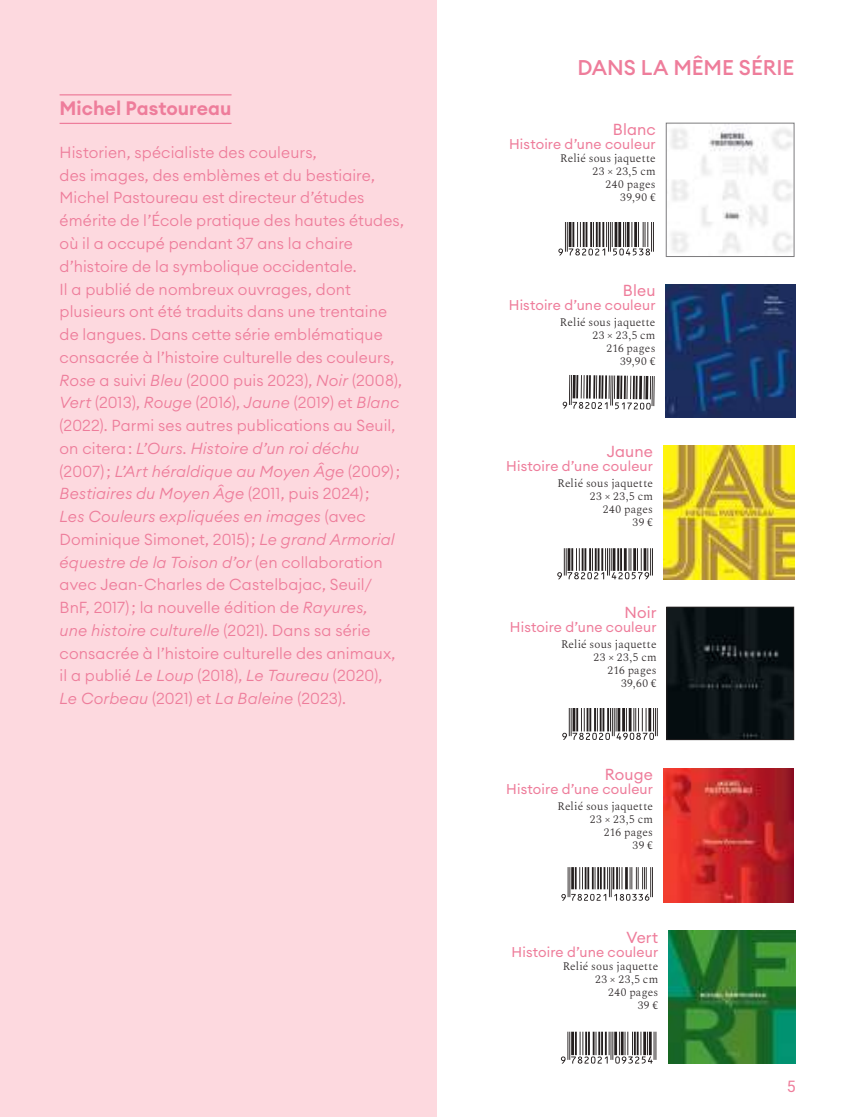
<style>
.page{position:relative;width:844px;height:1117px;background:#fff}
.page>*{position:absolute;margin:0;border:0;box-sizing:border-box;transform-origin:0 0}
.t1{font:500 21px "Euclid Circular A";letter-spacing:-.005em;color:#ee7d9b}
.t2{font:600 19.25px "Euclid Circular A";color:#ee7d9b}
.t3{font:300 15.75px/22.8px "Euclid Circular A";letter-spacing:.01em;color:#ee7d9b}
.t4{font:15.75px "Euclid Circular A";letter-spacing:.005em;color:#ee7d9b}
.t5{font:15.75px "Heebo";color:#ee7d9b}
.t6{font:14px "Euclid Circular A";letter-spacing:.01em;color:#ee7d9b}
.t7{font:300 11.38px/13.1px "Spectral";letter-spacing:.025em;color:#2e292a;text-align:right}
.s1{font-style:italic}
</style>
<div class="page">
<div style="left:0;top:0;width:437px;height:1116px;background:#fdd9df"></div>
<hr style="left:60px;top:94px;width:171px;height:1px;background:#ee7d9b">
<hr style="left:60px;top:123px;width:171px;height:1px;background:#ee7d9b">
<img style="left:668px;top:608px;width:123px;height:129px">
<div style="left:666px;top:606px;width:127px;height:133px;border:1px solid #241f1f"></div>
<svg style="left:562px;top:708px;width:95px;height:31px"></svg>
<img style="left:668px;top:930px;width:127px;height:133px">
<svg style="left:560px;top:1031px;width:96px;height:32px"></svg>
<img style="left:663px;top:768px;width:130px;height:133px">
<svg style="left:561px;top:867px;width:91px;height:33px"></svg>
<img style="left:663px;top:445px;width:131px;height:134px">
<svg style="left:557px;top:548px;width:95px;height:31px"></svg>
<img style="left:671px;top:129px;width:121px;height:124px">
<div style="left:665px;top:123px;width:129px;height:134px;border:1px solid #7d7c7e"></div>
<svg style="left:558px;top:222px;width:95px;height:33px"></svg>
<img style="left:665px;top:284px;width:130px;height:133px">
<svg style="left:562px;top:375px;width:92px;height:34px"></svg>
<p class="t2" style="left:60px;top:96px;width:173px">Michel Pastoureau</p>
<p class="t3" style="left:59px;top:141px;width:346px">Historien, spécialiste des couleurs,<br>des images, des emblèmes et du bestiaire, Michel Pastoureau est directeur d’études émérite de l’École pratique des hautes études, où il a occupé pendant 37 ans la chaire d’histoire de la symbolique occidentale.<br>Il a publié de nombreux ouvrages, dont plusieurs ont été traduits dans une trentaine de langues. Dans cette série emblématique consacrée à l’histoire culturelle des couleurs, <span class="s1">Rose</span> a suivi <span class="s1">Bleu</span> (2000 puis 2023), <span class="s1">Noir</span> (2008), <span class="s1">Vert</span> (2013), <span class="s1">Rouge</span> (2016), <span class="s1">Jaune</span> (2019) et <span class="s1">Blanc </span>(2022). Parmi ses autres publications au Seuil, on citera : <span class="s1">L’Ours. Histoire d’un roi déchu </span>(2007) ; <span class="s1">L’Art héraldique au Moyen Âge</span> (2009) ; <span class="s1">Bestiaires du Moyen Âge</span> (2011, puis 2024) ;<br><span class="s1">Les Couleurs expliquées en images</span> (avec Dominique Simonet, 2015) ; <span class="s1">Le grand Armorial équestre de la Toison d’or</span> (en collaboration avec Jean-Charles de Castelbajac, Seuil/ BnF, 2017) ; la nouvelle édition de <span class="s1">Rayures,<br>une histoire culturelle</span> (2021). Dans sa série consacrée à l’histoire culturelle des animaux, il a publié <span class="s1">Le Loup</span> (2018), <span class="s1">Le Taureau</span> (2020),<br><span class="s1">Le Corbeau</span> (2021) et <span class="s1">La Baleine</span> (2023).</p>
<h1 class="t1" style="left:577px;top:54px;width:218px">DANS LA MÊME SÉRIE</h1>
<p class="t4" style="left:612px;top:119px;width:44px">Blanc</p>
<p class="t6" style="left:509px;top:135px;width:148px">Histoire d’une couleur</p>
<p class="t7" style="left:560px;top:151px;width:97px">Relié sous jaquette<br>23 × 23,5 cm<br>240 pages<br>39,90 €</p>
<p class="t4" style="left:622px;top:280px;width:34px">Bleu</p>
<p class="t6" style="left:508px;top:296px;width:148px">Histoire d’une couleur</p>
<p class="t7" style="left:559px;top:314px;width:97px">Relié sous jaquette<br>23 × 23,5 cm<br>216 pages<br>39,90 €</p>
<p class="t4" style="left:606px;top:441px;width:48px">Jaune</p>
<p class="t6" style="left:506px;top:457px;width:148px">Histoire d’une couleur</p>
<p class="t7" style="left:557px;top:475px;width:97px">Relié sous jaquette<br>23 × 23,5 cm<br>240 pages<br>39€</p>
<p class="t4" style="left:624px;top:602px;width:33px">Noir</p>
<p class="t6" style="left:510px;top:618px;width:148px">Histoire d’une couleur</p>
<p class="t7" style="left:561px;top:636px;width:97px">Relié sous jaquette<br>23 × 23,5 cm<br>216 pages<br>39,60 €</p>
<p class="t4" style="left:605px;top:764px;width:49px">Rouge</p>
<p class="t6" style="left:506px;top:779px;width:148px">Histoire d’une couleur</p>
<p class="t7" style="left:557px;top:798px;width:97px">Relié sous jaquette<br>23 × 23,5 cm<br>216 pages<br>39€</p>
<p class="t4" style="left:626px;top:926px;width:33px">Vert</p>
<p class="t6" style="left:511px;top:942px;width:148px">Histoire d’une couleur</p>
<p class="t7" style="left:562px;top:958px;width:97px">Relié sous jaquette<br>23 × 23,5 cm<br>240 pages<br>39€</p>
<p class="t5" style="left:786px;top:1075px;width:10px">5</p>
</div>
